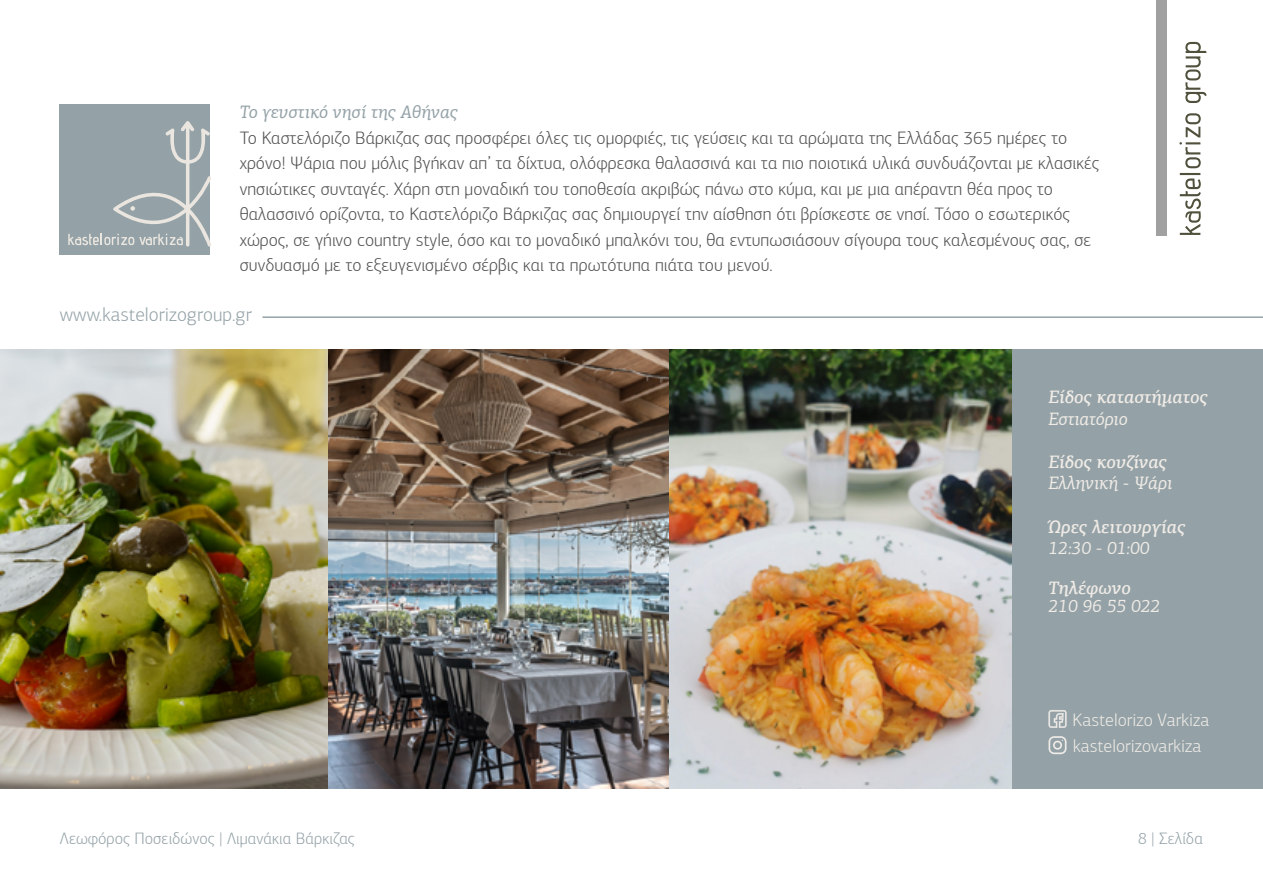
<style>
.page{position:relative;width:1263px;height:893px;background:#fff}
.page>*{position:absolute;margin:0;border:0;box-sizing:border-box;transform-origin:0 0}
.t1{font:300 19.5px "PF Agora Sans Pro";color:#94a2a7}
.t2{font:300 18px/25.5px "PF Agora Sans Pro";color:#505050}
.t3{font:italic 500 18px "PF Agora Slab Pro";color:#f0ebe6}
.t4{font:italic 18px "PF Agora Slab Pro";color:#f0ebe6}
.t5{font:300 18px "PF Agora Sans Pro";color:#f0ebe6}
.t6{font:italic 18px "PF Agora Slab Pro";color:#94a2a7}
.t7{font:300 16.5px "PF Agora Sans Pro";color:#94a2a7}
</style>
<div class="page">
<div style="left:1011px;top:349px;width:252px;height:439px;background:#94a2a7"></div>
<div style="left:1156px;top:0;width:11px;height:235px;background:#a0a0a0"></div>
<svg style="left:1179px;top:42px;width:27px;height:193px"></svg>
<div style="left:60px;top:105px;width:150px;height:150px;background:#94a2a7"></div>
<svg style="left:68px;top:121px;width:143px;height:126px"></svg>
<img style="left:0;top:349px;width:1011px;height:439px">
<svg style="left:1048px;top:736px;width:18px;height:18px"></svg>
<svg style="left:1048px;top:710px;width:18px;height:18px"></svg>
<hr style="left:262px;top:316px;width:1001px;height:2px;background:#94a2a7">
<p class="t6" style="left:240px;top:101px;width:220px">Το γευστικό νησί της Αθήνας</p>
<p class="t2" style="left:240px;top:125px;width:861px">Το Καστελόριζο Βάρκιζας σας προσφέρει όλες τις ομορφιές, τις γεύσεις και τα αρώματα της Ελλάδας 365 ημέρες το χρόνο! Ψάρια που μόλις βγήκαν απ’ τα δίχτυα, ολόφρεσκα θαλασσινά και τα πιο ποιοτικά υλικά συνδυάζονται με κλασικές νησιώτικες συνταγές. Χάρη στη μοναδική του τοποθεσία ακριβώς πάνω στο κύμα, και με μια απέραντη θέα προς το θαλασσινό ορίζοντα, το Καστελόριζο Βάρκιζας σας δημιουργεί την αίσθηση ότι βρίσκεστε σε νησί. Τόσο ο εσωτερικός χώρος, σε γήινο country style, όσο και το μοναδικό μπαλκόνι του, θα εντυπωσιάσουν σίγουρα τους καλεσμένους σας, σε συνδυασμό με το εξευγενισμένο σέρβις και τα πρωτότυπα πιάτα του μενού.</p>
<p class="t1" style="left:60px;top:303px;width:194px">www.kastelorizogroup.gr</p>
<p class="t3" style="left:1048px;top:386px;width:161px">Είδος καταστήματος</p>
<p class="t4" style="left:1048px;top:408px;width:81px">Εστιατόριο</p>
<p class="t3" style="left:1048px;top:451px;width:120px">Είδος κουζίνας</p>
<p class="t4" style="left:1048px;top:472px;width:125px">Ελληνική - Ψάρι</p>
<p class="t3" style="left:1048px;top:515px;width:138px">Ώρες λειτουργίας</p>
<p class="t4" style="left:1048px;top:537px;width:103px">12:30 - 01:00</p>
<p class="t3" style="left:1048px;top:577px;width:84px">Τηλέφωνο</p>
<p class="t4" style="left:1048px;top:595px;width:113px">210 96 55 022</p>
<p class="t5" style="left:1072px;top:709px;width:139px">Kastelorizo Varkiza</p>
<p class="t7" style="left:60px;top:829px;width:297px">Λεωφόρος Ποσειδώνος | Λιμανάκια Βάρκιζας</p>
<p class="t5" style="left:1073px;top:735px;width:130px">kastelorizovarkiza</p>
<p class="t7" style="left:1138px;top:829px;width:66px">8 | Σελίδα</p>
</div>
